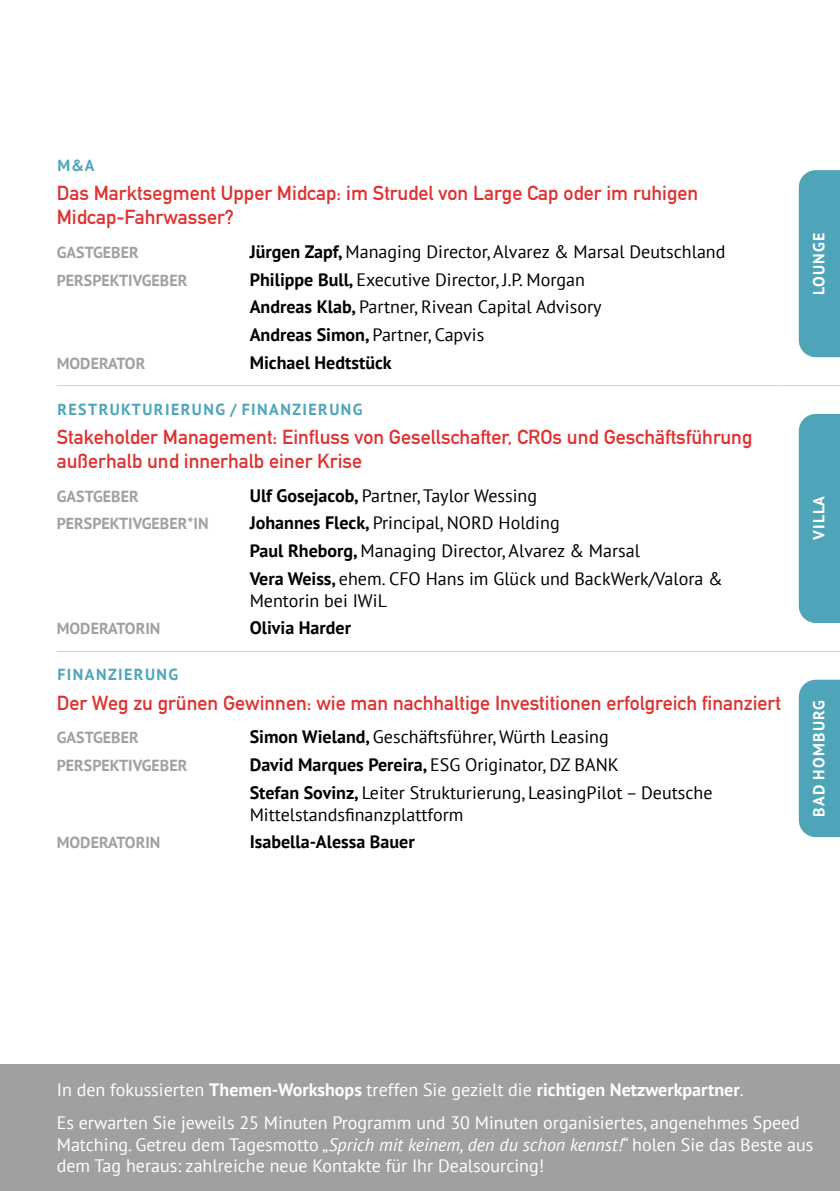
<style>
.page{position:relative;width:840px;height:1191px;background:#fff}
.page>*{position:absolute;margin:0;border:0;box-sizing:border-box;transform-origin:0 0}
.t1{font:700 20px/24px "DIN Alternate";color:#df3232}
.t2{font:18px/27.6px "PT Sans";color:#000}
.t3{font:18px/33px "PT Sans";color:#fff}
.t4{font:700 18px "PT Sans";color:#000}
.t5{font:700 16px "PT Sans";color:#a0a09f}
.t6{font:700 16px "PT Sans";letter-spacing:.09em;color:#4ea5ba}
.t7{font:700 16px "PT Sans";letter-spacing:.08em;color:#fff}
.s1{font-weight:700}
.s2{font-style:italic}
</style>
<div class="page">
<hr style="left:57px;top:385px;width:725px;height:1px;background:#d1cfd0">
<hr style="left:782px;top:385px;width:57px;height:1px;background:#d1cfd0">
<hr style="left:57px;top:651px;width:725px;height:1px;background:#d1cfd0">
<hr style="left:782px;top:651px;width:57px;height:1px;background:#d1cfd0">
<div style="left:798px;top:170px;width:41px;height:187px;background:#4ea5ba"></div>
<div style="left:798px;top:414px;width:41px;height:209px;background:#4ea5ba"></div>
<div style="left:798px;top:679px;width:41px;height:158px;background:#4ea5ba"></div>
<div style="left:0;top:1064px;width:839px;height:127px;background:#a0a09f"></div>
<p class="t6" style="left:57px;top:154px;width:39px">M&amp;A</p>
<p class="t1" style="left:57px;top:180px;width:642px">Das Marktsegment Upper Midcap: im Strudel von Large Cap oder im ruhigen<br>Midcap-Fahrwasser?</p>
<p class="t5" style="left:57px;top:241px;width:83px">GASTGEBER</p>
<p class="t2" style="left:249px;top:237px;width:477px"><span class="s1">Jürgen Zapf,</span> Managing Director, Alvarez &amp; Marsal Deutschland</p>
<p class="t5" style="left:57px;top:269px;width:132px">PERSPEKTIVGEBER</p>
<p class="t2" style="left:249px;top:265px;width:353px"><span class="s1">Philippe Bull,</span> Executive Director, J.P. Morgan<br><span class="s1">Andreas Klab,</span> Partner, Rivean Capital Advisory<br><span class="s1">Andreas Simon,</span> Partner, Capvis</p>
<p class="t5" style="left:57px;top:352px;width:90px">MODERATOR</p>
<p class="t4" style="left:249px;top:350px;width:143px">Michael Hedtstück</p>
<p class="t6" style="left:57px;top:398px;width:306px">RESTRUKTURIERUNG / FINANZIERUNG</p>
<p class="t1" style="left:57px;top:424px;width:696px">Stakeholder Management: Einfluss von Gesellschafter, CROs und Geschäftsführung außerhalb und innerhalb einer Krise</p>
<p class="t5" style="left:57px;top:485px;width:83px">GASTGEBER</p>
<p class="t2" style="left:249px;top:481px;width:289px"><span class="s1">Ulf Gosejacob,</span> Partner, Taylor Wessing</p>
<p class="t5" style="left:57px;top:513px;width:153px">PERSPEKTIVGEBER*IN</p>
<p class="t2" style="left:249px;top:509px;width:474px"><span class="s1">Johannes Fleck,</span> Principal, NORD Holding<br><span class="s1">Paul Rheborg,</span> Managing Director, Alvarez &amp; Marsal<br><span class="s1">Vera Weiss,</span> ehem. CFO Hans im Glück und BackWerk/Valora &amp;</p>
<p class="t2" style="left:249px;top:586px;width:139px">Mentorin bei IWiL</p>
<p class="t5" style="left:57px;top:618px;width:105px">MODERATORIN</p>
<p class="t4" style="left:249px;top:616px;width:103px">Olivia Harder</p>
<p class="t6" style="left:57px;top:664px;width:122px">FINANZIERUNG</p>
<p class="t1" style="left:57px;top:689px;width:725px">Der Weg zu grünen Gewinnen: wie man nachhaltige Investitionen erfolgreich finanziert</p>
<p class="t5" style="left:57px;top:727px;width:83px">GASTGEBER</p>
<p class="t2" style="left:249px;top:723px;width:360px"><span class="s1">Simon Wieland,</span> Geschäftsführer, Würth Leasing</p>
<p class="t5" style="left:57px;top:755px;width:132px">PERSPEKTIVGEBER</p>
<p class="t2" style="left:249px;top:750px;width:464px"><span class="s1">David Marques Pereira,</span> ESG Originator, DZ BANK<br><span class="s1">Stefan Sovinz,</span> Leiter Strukturierung, LeasingPilot – Deutsche</p>
<p class="t2" style="left:249px;top:800px;width:215px">Mittelstandsfinanzplattform</p>
<p class="t5" style="left:57px;top:832px;width:105px">MODERATORIN</p>
<p class="t4" style="left:249px;top:830px;width:166px">Isabella-Alessa Bauer</p>
<p class="t7" style="left:807px;top:295px;width:64px;rotate:-90deg">LOUNGE</p>
<p class="t7" style="left:807px;top:540px;width:45px;rotate:-90deg">VILLA</p>
<p class="t7" style="left:807px;top:817px;width:119px;rotate:-90deg">BAD HOMBURG</p>
<p class="t3" style="left:57px;top:1073px;width:744px">In den fokussierten <span class="s1">Themen-Workshops</span> treffen Sie gezielt die <span class="s1">richtigen Netzwerkpartner</span>.<br>Es erwarten Sie jeweils 25 Minuten Programm und 30 Minuten organisiertes, angenehmes Speed</p>
<p class="t3" style="left:57px;top:1133px;width:757px;line-height:21.6px">Matching. Getreu dem Tagesmotto „<span class="s2">Sprich mit keinem, den du schon kennst!</span>“ holen Sie das Beste aus dem Tag heraus: zahlreiche neue Kontakte für Ihr Dealsourcing!</p>
</div>
